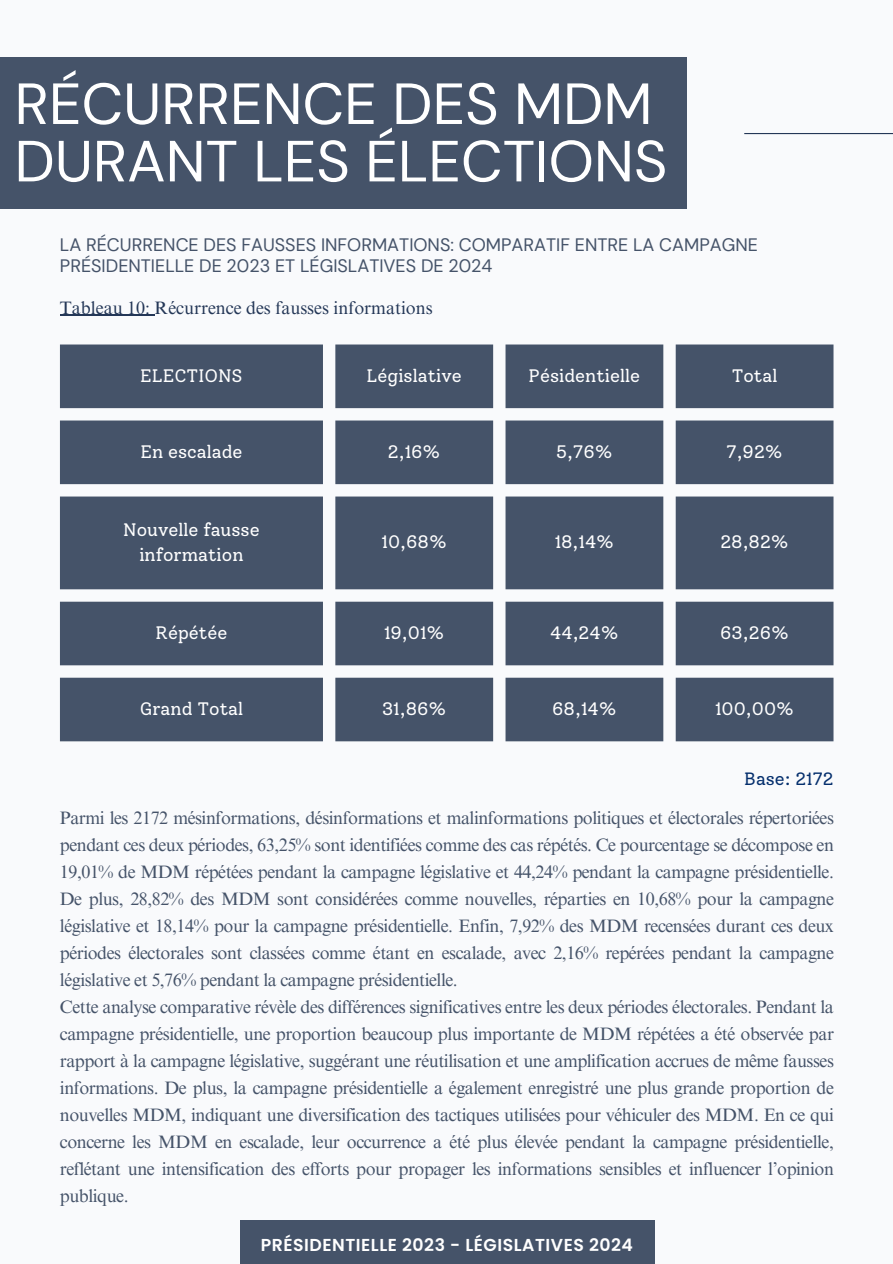
<style>
.page{position:relative;width:893px;height:1264px;background:#fff}
.page>*{position:absolute;margin:0;border:0;box-sizing:border-box;transform-origin:0 0}
.t1{font:57.9px/57.3px "DM Sans";color:#fff}
.t2{font:18px/27px "Times NRMT Pro";letter-spacing:-.025em;color:#455369;text-align:justify}
.t3{font:18px/24.8px "Solway";color:#fff;text-align:center}
.t4{font:18px/21.3px "DM Sans";color:#455369}
.t5{font:18px "Times NRMT Pro";color:#243757}
.t6{font:17.85px "Solway";color:#052f6d}
.t7{font:600 17.25px "Poppins";letter-spacing:.03em;color:#fff}
</style>
<div class="page">
<div style="left:0;top:0;width:892px;height:1263px;background:#f9fafc"></div>
<div style="left:240px;top:1220px;width:414px;height:43px;background:#455369"></div>
<svg style="left:60px;top:344px;width:773px;height:397px;background:#636f81"></svg>
<hr style="left:60px;top:315px;width:94px;height:1px;background:#243757">
<div style="left:0;top:57px;width:686px;height:151px;background:#455369"></div>
<hr style="left:744px;top:133px;width:148px;height:1px;background:#243757">
<p class="t1" style="left:15px;top:76px;width:654px">RÉCURRENCE DES MDM<br>DURANT LES ÉLECTIONS</p>
<p class="t4" style="left:60px;top:234px;width:699px">LA RÉCURRENCE DES FAUSSES INFORMATIONS: COMPARATIF ENTRE LA CAMPAGNE<br>PRÉSIDENTIELLE DE 2023 ET LÉGISLATIVES DE 2024</p>
<p class="t5" style="left:60px;top:301px;width:374px">Tableau 10: Récurrence des fausses informations</p>
<h3 class="t3" style="left:140px;top:363px;width:104px">ELECTIONS</h3>
<p class="t3" style="left:366px;top:363px;width:97px">Législative</p>
<p class="t3" style="left:528px;top:363px;width:113px">Pésidentielle</p>
<p class="t3" style="left:731px;top:363px;width:47px">Total</p>
<p class="t3" style="left:140px;top:439px;width:104px">En escalade</p>
<p class="t3" style="left:388px;top:439px;width:54px">2,16%</p>
<p class="t3" style="left:556px;top:439px;width:58px">5,76%</p>
<p class="t3" style="left:726px;top:439px;width:58px">7,92%</p>
<p class="t3" style="left:123px;top:517px;width:138px">Nouvelle fausse information</p>
<p class="t3" style="left:381px;top:529px;width:67px">10,68%</p>
<p class="t3" style="left:554px;top:529px;width:61px">18,14%</p>
<p class="t3" style="left:720px;top:529px;width:70px">28,82%</p>
<p class="t3" style="left:155px;top:620px;width:73px">Répétée</p>
<p class="t3" style="left:384px;top:620px;width:62px">19,01%</p>
<p class="t3" style="left:550px;top:620px;width:70px">44,24%</p>
<p class="t3" style="left:720px;top:620px;width:70px">63,26%</p>
<p class="t3" style="left:140px;top:696px;width:105px">Grand Total</p>
<p class="t3" style="left:382px;top:696px;width:66px">31,86%</p>
<p class="t3" style="left:552px;top:696px;width:66px">68,14%</p>
<p class="t3" style="left:715px;top:696px;width:80px">100,00%</p>
<p class="t6" style="left:744px;top:768px;width:91px">Base: 2172</p>
<p class="t2" style="left:60px;top:806px;width:775px">Parmi les 2172 mésinformations, désinformations et malinformations politiques et électorales répertoriées pendant ces deux périodes, 63,25% sont identifiées comme des cas répétés. Ce pourcentage se décompose en 19,01% de MDM répétées pendant la campagne législative et 44,24% pendant la campagne présidentielle.<br>De plus, 28,82% des MDM sont considérées comme nouvelles, réparties en 10,68% pour la campagne législative et 18,14% pour la campagne présidentielle. Enfin, 7,92% des MDM recensées durant ces deux périodes électorales sont classées comme étant en escalade, avec 2,16% repérées pendant la campagne législative et 5,76% pendant la campagne présidentielle.</p>
<h2 class="t2" style="left:60px;top:995px;width:775px">Cette analyse comparative révèle des différences significatives entre les deux périodes électorales. Pendant la campagne présidentielle, une proportion beaucoup plus importante de MDM répétées a été observée par rapport à la campagne législative, suggérant une réutilisation et une amplification accrues de même fausses informations. De plus, la campagne présidentielle a également enregistré une plus grande proportion de nouvelles MDM, indiquant une diversification des tactiques utilisées pour véhiculer des MDM. En ce qui concerne les MDM en escalade, leur occurrence a été plus élevée pendant la campagne présidentielle, reflétant une intensification des efforts pour propager les informations sensibles et influencer l’opinion publique.</h2>
<h1 class="t7" style="left:261px;top:1232px;width:373px">PRÉSIDENTIELLE 2023 - LÉGISLATIVES 2024</h1>
</div>
